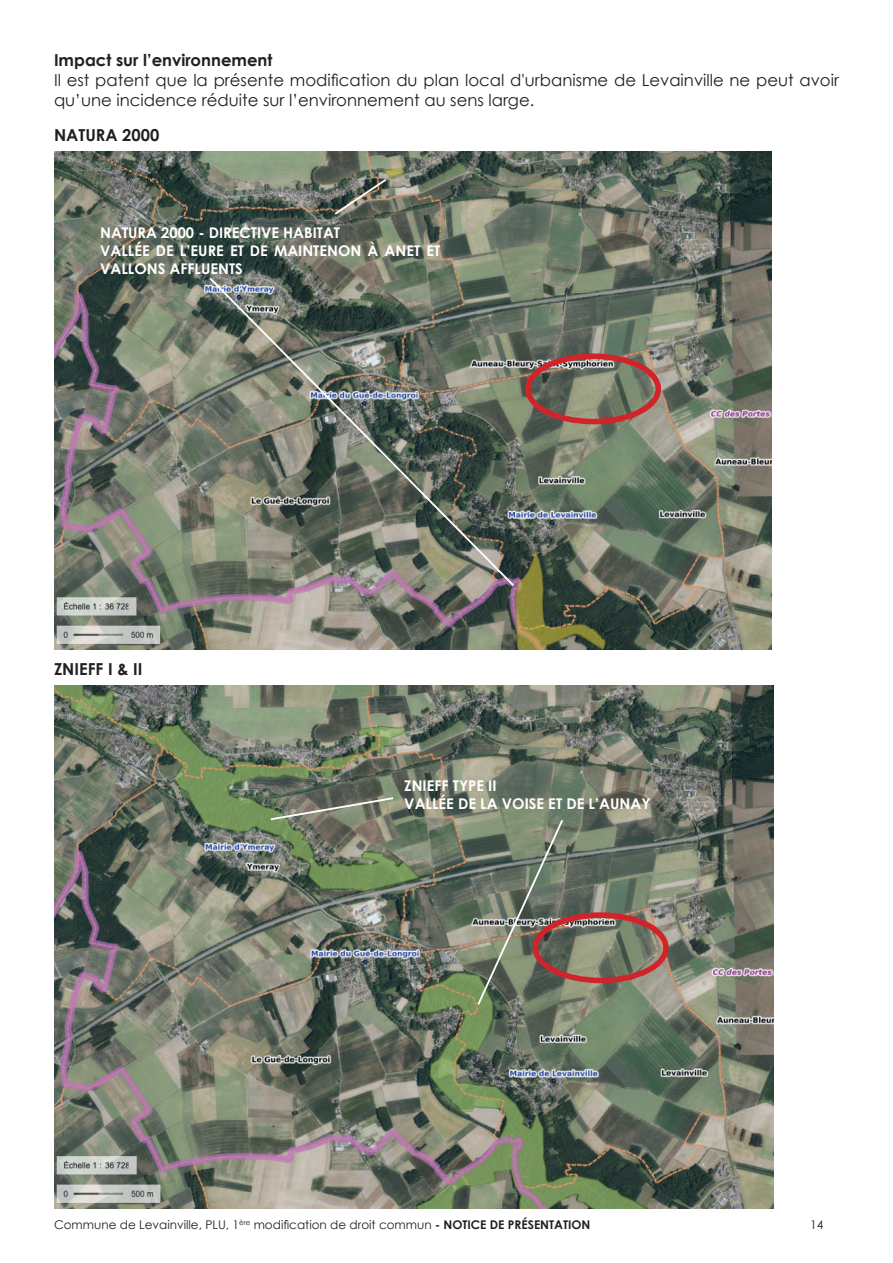
<style>
.page{position:relative;width:893px;height:1263px;background:#fff}
.page>*{position:absolute;margin:0;border:0;box-sizing:border-box;transform-origin:0 0}
.t1{font:16.5px/19.8px "Century Gothic";color:#231f20}
.t2{font:700 16.5px "Century Gothic";color:#231f20}
.t3{font:700 14.85px/17.7px "Century Gothic";color:#fff}
.t4{font:700 14.7px/17.7px "Century Gothic";color:#fff}
.t5{font:12px "Century Gothic";color:#231f20}
.s1{font-weight:700}
</style>
<div class="page">
<img style="left:54px;top:151px;width:717px;height:499px">
<svg style="left:333px;top:177px;width:55px;height:39px;background:#676c62"></svg>
<svg style="left:207px;top:276px;width:309px;height:312px;background:#6c7367"></svg>
<img style="left:54px;top:685px;width:719px;height:524px">
<div style="left:533px;top:912px;width:136px;height:71px;border:6px solid #d1232a;border-radius:50%"></div>
<svg style="left:269px;top:796px;width:126px;height:25px;background:#7f8474"></svg>
<svg style="left:476px;top:818px;width:89px;height:189px;background:#747969"></svg>
<div style="left:525px;top:353px;width:136px;height:71px;border:6px solid #d1232a;border-radius:50%"></div>
<p class="t2" style="left:54px;top:48px;width:220px">Impact sur l’environnement</p>
<p class="t1" style="left:54px;top:70px;width:786px">Il est patent que la présente modification du plan local d'urbanisme de Levainville ne peut avoir qu’une incidence réduite sur l’environnement au sens large.</p>
<p class="t2" style="left:54px;top:122px;width:107px">NATURA 2000</p>
<p class="t4" style="left:100px;top:223px;width:341px">NATURA 2000 - DIRECTIVE HABITAT<br>VALLÉE DE L’EURE ET DE MAINTENON À ANET ET<br>VALLONS AFFLUENTS</p>
<p class="t2" style="left:54px;top:656px;width:90px">ZNIEFF I &amp; II</p>
<p class="t3" style="left:404px;top:776px;width:248px">ZNIEFF TYPE II<br>VALLÉE DE LA VOISE ET DE L’AUNAY</p>
<p class="t5" style="left:54px;top:1216px;width:538px">Commune de Levainville, PLU, 1<sup>ère</sup> modification de droit commun <span class="s1">- NOTICE DE PRÉSENTATION</span></p>
<p class="t5" style="left:810px;top:1216px;width:15px">14</p>
</div>
